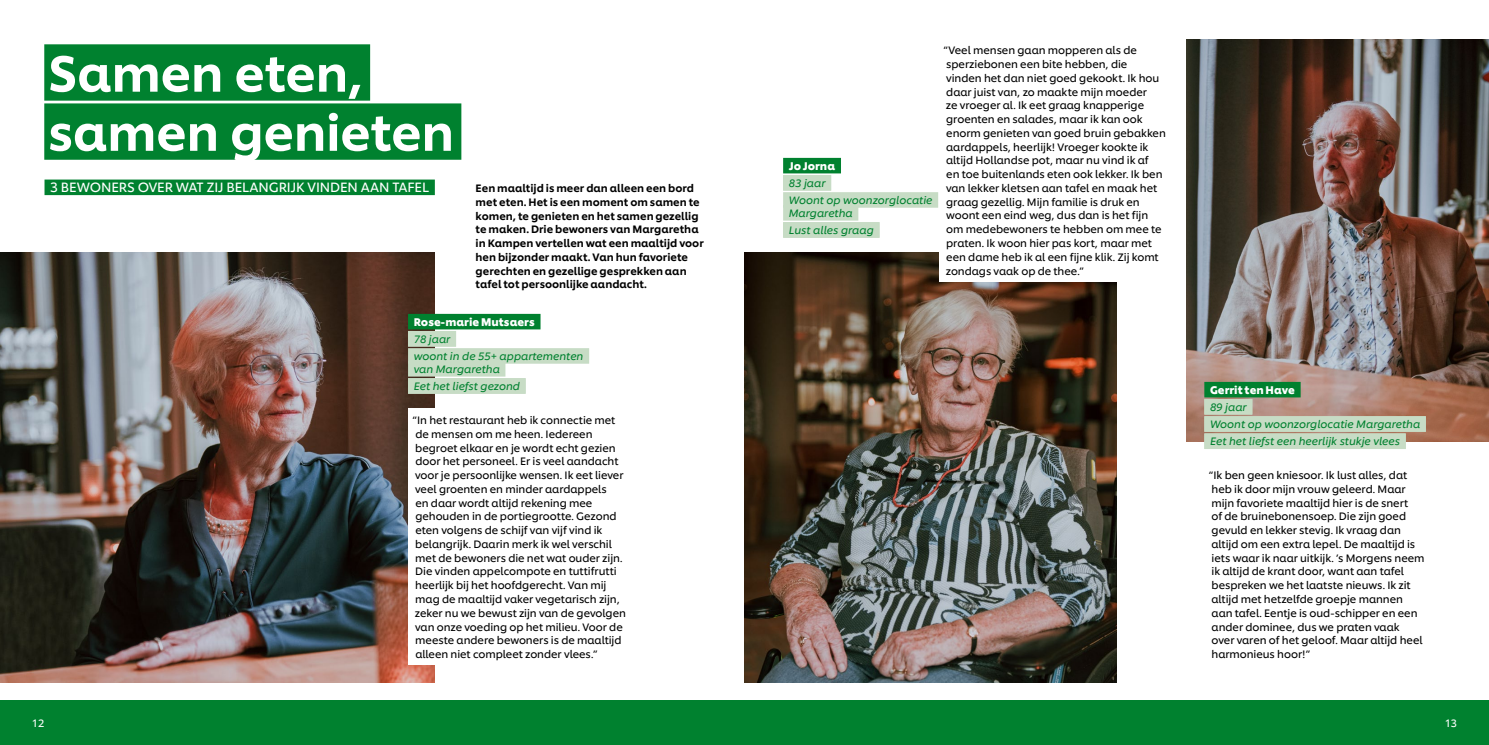
<style>
.page{position:relative;width:1489px;height:745px;background:#fff}
.page>*{position:absolute;margin:0;border:0;box-sizing:border-box;transform-origin:0 0}
.t1{font:500 50px/59px "Unilever Shilling";letter-spacing:-.01em;color:#fff}
.t2{font:13.38px "Unilever Shilling";letter-spacing:-.01em;color:#fff}
.t3{font:700 11px "Unilever Shilling";letter-spacing:.005em;color:#fff}
.t4{font:10.62px/13.8px "Unilever Shilling";letter-spacing:-.005em;color:#000}
.t5{font:500 10.62px/13.8px "Unilever Shilling";color:#000}
.t6{font:italic 10.62px/17.1px "Unilever Shilling";color:#00812f}
.t7{font:10.5px "Unilever Shilling";color:#fff}
</style>
<div class="page">
<img style="left:0;top:252px;width:435px;height:430px">
<div style="left:44px;top:44px;width:326px;height:57px;background:#00812f"></div>
<div style="left:44px;top:103px;width:417px;height:57px;background:#00812f"></div>
<div style="left:408px;top:408px;width:228px;height:256px;background:#fff"></div>
<div style="left:44px;top:179px;width:391px;height:16px;background:#00812f"></div>
<div style="left:408px;top:313px;width:132px;height:16px;background:#00812f"></div>
<div style="left:408px;top:331px;width:48px;height:15px;background:#c7dcc5"></div>
<div style="left:408px;top:348px;width:181px;height:15px;background:#c7dcc5"></div>
<div style="left:408px;top:361px;width:97px;height:15px;background:#c7dcc5"></div>
<div style="left:408px;top:378px;width:117px;height:15px;background:#c7dcc5"></div>
<img style="left:744px;top:252px;width:372px;height:430px">
<img style="left:1186px;top:39px;width:302px;height:401px">
<div style="left:1204px;top:381px;width:96px;height:16px;background:#00812f"></div>
<svg style="left:1204px;top:398px;width:48px;height:1px"></svg>
<div style="left:1204px;top:399px;width:48px;height:15px;background:#c7dcc5"></div>
<div style="left:1204px;top:416px;width:221px;height:15px;background:#c7dcc5"></div>
<div style="left:1204px;top:433px;width:201px;height:16px;background:#c7dcc5"></div>
<div style="left:938px;top:39px;width:235px;height:242px;background:#fff"></div>
<div style="left:783px;top:158px;width:58px;height:15px;background:#00812f"></div>
<div style="left:783px;top:175px;width:48px;height:15px;background:#c7dcc5"></div>
<div style="left:783px;top:192px;width:155px;height:15px;background:#c7dcc5"></div>
<div style="left:783px;top:205px;width:75px;height:15px;background:#c7dcc5"></div>
<div style="left:783px;top:222px;width:96px;height:16px;background:#c7dcc5"></div>
<div style="left:0;top:700px;width:1488px;height:44px;background:#00812f"></div>
<h1 class="t1" style="left:48px;top:39px;width:408px">Samen eten, samen genieten</h1>
<p class="t2" style="left:50px;top:177px;width:380px">3 BEWONERS OVER WAT ZIJ BELANGRIJK VINDEN AAN TAFEL</p>
<p class="t5" style="left:475px;top:180px;width:229px">Een maaltijd is meer dan alleen een bord met eten. Het is een moment om samen te komen, te genieten en het samen gezellig te maken. Drie bewoners van Margaretha in Kampen vertellen wat een maaltijd voor hen bijzonder maakt. Van hun favoriete gerechten en gezellige gesprekken aan tafel tot persoonlijke aandacht.</p>
<p class="t3" style="left:414px;top:313px;width:122px">Rose-marie Mutsaers</p>
<p class="t6" style="left:414px;top:329px;width:171px">78 jaar<br>woont in de 55+ appartementen</p>
<p class="t6" style="left:414px;top:359px;width:108px">van Margaretha<br>Eet het liefst gezond</p>
<p class="t4" style="left:412px;top:412px;width:215px">“In het restaurant heb ik connectie met de mensen om me heen. Iedereen begroet elkaar en je wordt echt gezien door het personeel. Er is veel aandacht voor je persoonlijke wensen. Ik eet liever veel groenten en minder aardappels<br>en daar wordt altijd rekening mee gehouden in de portiegrootte. Gezond eten volgens de schijf van vijf vind ik belangrijk. Daarin merk ik wel verschil met de bewoners die net wat ouder zijn.<br>Die vinden appelcompote en tuttifrutti heerlijk bij het hoofdgerecht. Van mij mag de maaltijd vaker vegetarisch zijn, zeker nu we bewust zijn van de gevolgen van onze voeding op het milieu. Voor de meeste andere bewoners is de maaltijd alleen niet compleet zonder vlees.”</p>
<p class="t3" style="left:788px;top:158px;width:48px">Jo Jorna</p>
<p class="t6" style="left:788px;top:174px;width:145px">83 jaar<br>Woont op woonzorglocatie</p>
<p class="t6" style="left:788px;top:204px;width:86px">Margaretha<br>Lust alles graag</p>
<p class="t4" style="left:943px;top:43px;width:224px">“Veel mensen gaan mopperen als de sperziebonen een bite hebben, die<br>vinden het dan niet goed gekookt. Ik hou daar juist van, zo maakte mijn moeder<br>ze vroeger al. Ik eet graag knapperige groenten en salades, maar ik kan ook enorm genieten van goed bruin gebakken aardappels, heerlijk! Vroeger kookte ik altijd Hollandse pot, maar nu vind ik af<br>en toe buitenlands eten ook lekker. Ik ben van lekker kletsen aan tafel en maak het graag gezellig. Mijn familie is druk en woont een eind weg, dus dan is het fijn<br>om medebewoners te hebben om mee te praten. Ik woon hier pas kort, maar met een dame heb ik al een fijne klik. Zij komt zondags vaak op de thee.”</p>
<p class="t3" style="left:1209px;top:381px;width:86px">Gerrit ten Have</p>
<p class="t6" style="left:1209px;top:397px;width:212px">89 jaar<br>Woont op woonzorglocatie Margaretha<br>Eet het liefst een heerlijk stukje vlees</p>
<p class="t4" style="left:1208px;top:467px;width:217px">“Ik ben geen kniesoor. Ik lust alles, dat heb ik door mijn vrouw geleerd. Maar mijn favoriete maaltijd hier is de snert<br>of de bruinebonensoep. Die zijn goed gevuld en lekker stevig. Ik vraag dan altijd om een extra lepel. De maaltijd is iets waar ik naar uitkijk. ’s Morgens neem ik altijd de krant door, want aan tafel bespreken we het laatste nieuws. Ik zit altijd met hetzelfde groepje mannen<br>aan tafel. Eentje is oud-schipper en een ander dominee, dus we praten vaak<br>over varen of het geloof. Maar altijd heel harmonieus hoor!”</p>
<p class="t7" style="left:32px;top:714px;width:14px">12</p>
<p class="t7" style="left:1444px;top:714px;width:14px">13</p>
</div>
